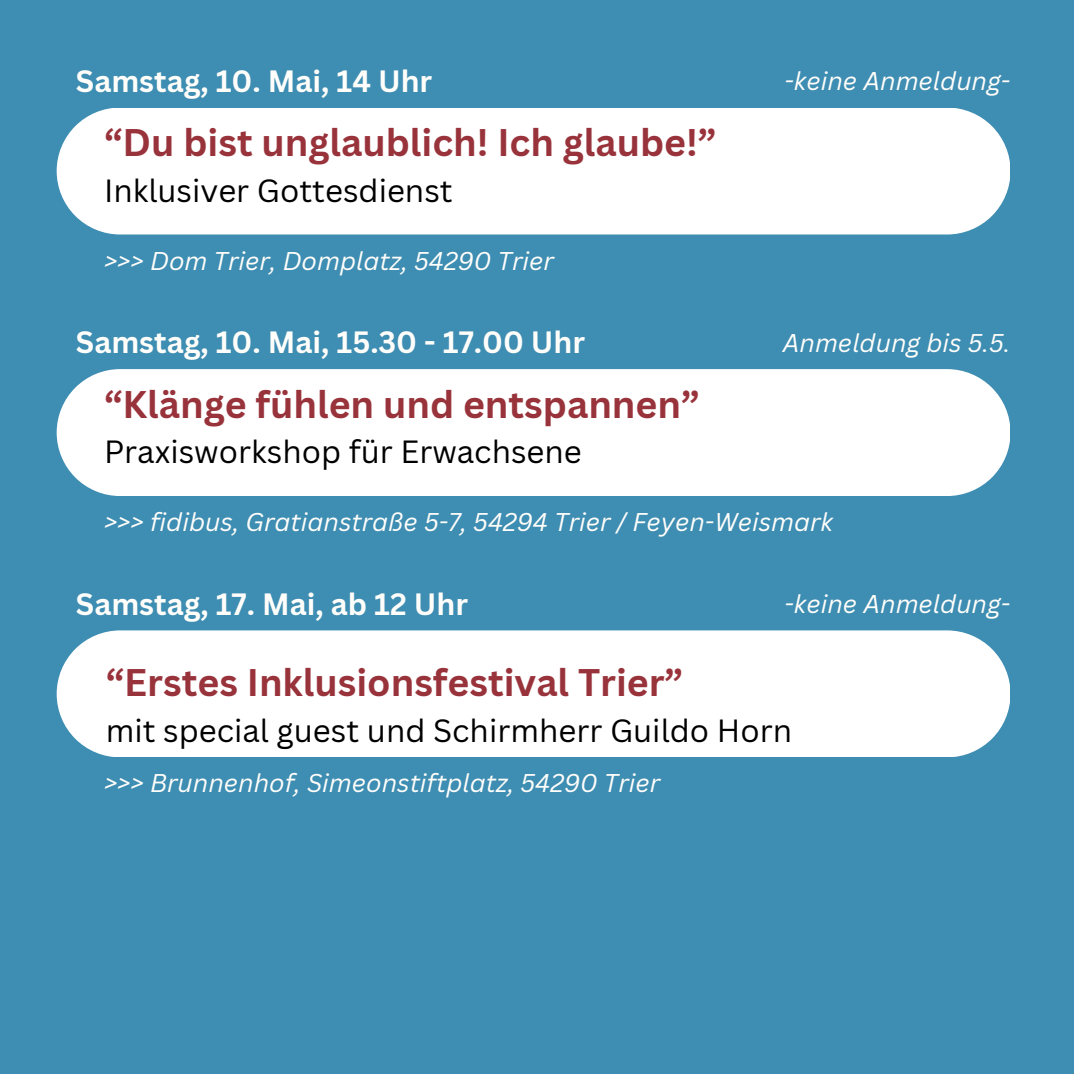
<style>
.page{position:relative;width:1074px;height:1074px;background:#fff}
.page>*{position:absolute;margin:0;border:0;box-sizing:border-box;transform-origin:0 0}
.t1{font:700 37.5px "Canva Sans";color:#99333b}
.t2{font:31.25px "Canva Sans";color:#000}
.t3{font:700 30px "Canva Sans";color:#fffefb}
.t4{font:italic 25px "Canva Sans";color:#fffefb}
</style>
<div class="page">
<div style="left:0;top:0;width:1073px;height:1073px;background:#3e8db2"></div>
<div style="left:57px;top:108px;width:953px;height:126px;background:#fff"></div>
<div style="left:57px;top:369px;width:953px;height:127px;background:#fff"></div>
<div style="left:57px;top:630px;width:953px;height:127px;background:#fff"></div>
<h2 class="t3" style="left:76px;top:60px;width:358px">Samstag, 10. Mai, 14 Uhr</h2>
<p class="t1" style="left:104px;top:116px;width:614px">“Du bist unglaublich! Ich glaube!”</p>
<h1 class="t2" style="left:104px;top:168px;width:350px">Inklusiver Gottesdienst</h1>
<p class="t4" style="left:104px;top:243px;width:451px">&gt;&gt;&gt; Dom Trier, Domplatz, 54290 Trier</p>
<h2 class="t3" style="left:76px;top:321px;width:510px">Samstag, 10. Mai, 15.30 - 17.00 Uhr</h2>
<p class="t1" style="left:104px;top:378px;width:597px">“Klänge fühlen und entspannen”</p>
<h1 class="t2" style="left:104px;top:430px;width:479px">Praxisworkshop für Erwachsene</h1>
<h3 class="t4" style="left:784px;top:64px;width:227px">-keine Anmeldung-</h3>
<h3 class="t4" style="left:782px;top:325px;width:229px">Anmeldung bis 5.5.</h3>
<p class="t4" style="left:104px;top:504px;width:730px">&gt;&gt;&gt; fidibus, Gratianstraße 5-7, 54294 Trier / Feyen-Weismark</p>
<h2 class="t3" style="left:76px;top:582px;width:393px">Samstag, 17. Mai, ab 12 Uhr</h2>
<p class="t4" style="left:784px;top:586px;width:227px">-keine Anmeldung-</p>
<h3 class="t1" style="left:106px;top:656px;width:579px">“Erstes Inklusionsfestival Trier”</h3>
<p class="t2" style="left:106px;top:708px;width:688px">mit special guest und Schirmherr Guildo Horn</p>
<h1 class="t4" style="left:104px;top:765px;width:557px">&gt;&gt;&gt; Brunnenhof, Simeonstiftplatz, 54290 Trier</h1>
</div>
